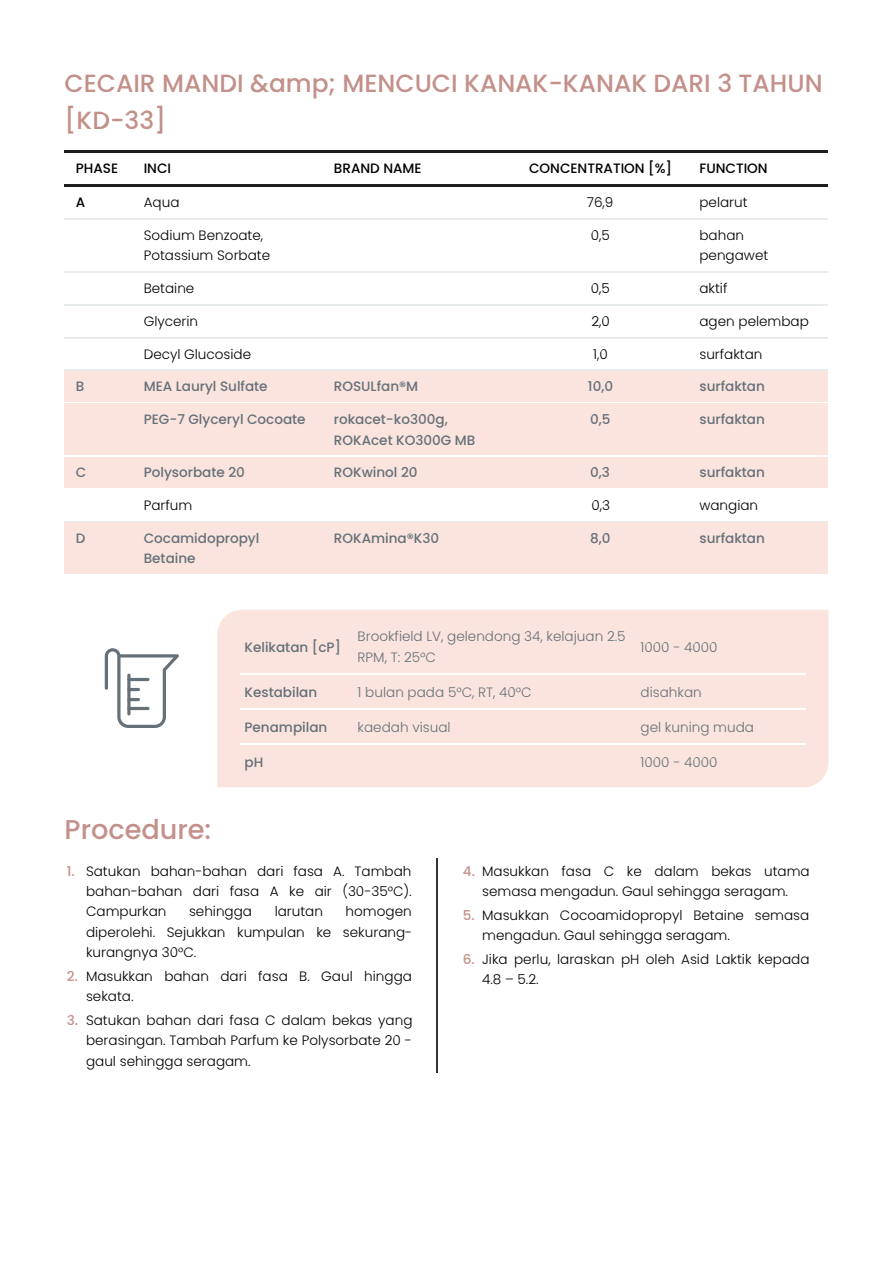
<style>
.page{position:relative;width:893px;height:1263px;background:#fff}
.page>*{position:absolute;margin:0;border:0;box-sizing:border-box;transform-origin:0 0}
.t1{font:500 27.15px "Poppins";letter-spacing:.005em;color:#c3908a}
.t2{font:24.9px/37.3px "Medium Poppins";letter-spacing:.005em;color:#c3908a}
.t3{font:13.5px/20.4px "Light Poppins";letter-spacing:.005em;color:#000}
.t4{font:500 13.5px/20.4px "Poppins";letter-spacing:.005em;color:#657079}
.t5{font:13.5px/20.4px "Light Poppins";letter-spacing:.005em;color:#657079}
.t6{font:500 13.5px "Poppins";letter-spacing:.005em;color:#000}
.s1{font-family:"Poppins";font-weight:500;color:#c3908a}
</style>
<div class="page">
<hr style="left:64px;top:150px;width:764px;height:3px;background:#1d1d1b">
<hr style="left:64px;top:184px;width:764px;height:3px;background:#1d1d1b">
<hr style="left:64px;top:218px;width:764px;height:1px;background:#e7ebeb">
<hr style="left:64px;top:271px;width:764px;height:2px;background:#e7ebeb">
<hr style="left:64px;top:304px;width:764px;height:1px;background:#e7ebeb">
<hr style="left:64px;top:337px;width:764px;height:1px;background:#e7ebeb">
<hr style="left:64px;top:370px;width:764px;height:1px;background:#e7ebeb">
<div style="left:64px;top:371px;width:764px;height:33px;background:#fbe4de"></div>
<hr style="left:64px;top:403px;width:764px;height:1px;background:#fff">
<div style="left:64px;top:404px;width:764px;height:53px;background:#fbe4de"></div>
<hr style="left:64px;top:456px;width:764px;height:1px;background:#fff">
<div style="left:64px;top:457px;width:764px;height:33px;background:#fbe4de"></div>
<hr style="left:64px;top:489px;width:764px;height:1px;background:#fff">
<hr style="left:64px;top:521px;width:764px;height:2px;background:#e7ebeb">
<div style="left:64px;top:523px;width:764px;height:53px;background:#fbe4de"></div>
<hr style="left:64px;top:575px;width:764px;height:1px;background:#fff">
<div style="left:217px;top:610px;width:611px;height:177px;background:#fbe4de"></div>
<hr style="left:240px;top:673px;width:113px;height:1px;background:#fff">
<hr style="left:353px;top:673px;width:283px;height:1px;background:#fff">
<hr style="left:636px;top:673px;width:169px;height:1px;background:#fff">
<hr style="left:240px;top:708px;width:113px;height:1px;background:#fff">
<hr style="left:353px;top:708px;width:283px;height:1px;background:#fff">
<hr style="left:636px;top:708px;width:169px;height:1px;background:#fff">
<hr style="left:240px;top:743px;width:113px;height:1px;background:#fff">
<hr style="left:353px;top:743px;width:283px;height:1px;background:#fff">
<hr style="left:636px;top:743px;width:169px;height:1px;background:#fff">
<hr style="left:437px;top:859px;width:1px;height:214px;background:#333">
<svg style="left:105px;top:648px;width:74px;height:80px"></svg>
<hr style="left:127px;top:678px;width:22px;height:3px;background:#657079;border-radius:2px">
<h2 class="t2" style="left:64px;top:64px;width:759px">CECAIR MANDI &amp;amp; MENCUCI KANAK-KANAK DARI 3 TAHUN [KD-33]</h2>
<p class="t6" style="left:76px;top:159px;width:44px">PHASE</p>
<p class="t6" style="left:144px;top:159px;width:29px">INCI</p>
<p class="t6" style="left:334px;top:159px;width:89px">BRAND NAME</p>
<p class="t6" style="left:529px;top:159px;width:144px">CONCENTRATION [%]</p>
<p class="t6" style="left:699px;top:159px;width:70px">FUNCTION</p>
<p class="t6" style="left:76px;top:193px;width:11px">A</p>
<p class="t3" style="left:144px;top:192px;width:37px">Aqua</p>
<p class="t3" style="left:587px;top:192px;width:28px">76,9</p>
<p class="t3" style="left:699px;top:192px;width:50px">pelarut</p>
<p class="t3" style="left:144px;top:225px;width:128px">Sodium Benzoate,<br>Potassium Sorbate</p>
<p class="t3" style="left:590px;top:225px;width:20px">0,5</p>
<p class="t3" style="left:699px;top:225px;width:70px">bahan pengawet</p>
<p class="t3" style="left:144px;top:278px;width:52px">Betaine</p>
<p class="t3" style="left:590px;top:278px;width:20px">0,5</p>
<p class="t3" style="left:699px;top:278px;width:29px">aktif</p>
<p class="t3" style="left:144px;top:311px;width:56px">Glycerin</p>
<p class="t3" style="left:591px;top:311px;width:20px">2,0</p>
<p class="t3" style="left:699px;top:311px;width:111px">agen pelembap</p>
<p class="t3" style="left:144px;top:344px;width:109px">Decyl Glucoside</p>
<p class="t3" style="left:593px;top:344px;width:16px">1,0</p>
<p class="t3" style="left:699px;top:344px;width:64px">surfaktan</p>
<p class="t4" style="left:76px;top:376px;width:10px">B</p>
<p class="t4" style="left:144px;top:376px;width:125px">MEA Lauryl Sulfate</p>
<p class="t4" style="left:334px;top:376px;width:86px">ROSULfan®M</p>
<p class="t4" style="left:588px;top:376px;width:27px">10,0</p>
<p class="t4" style="left:699px;top:376px;width:67px">surfaktan</p>
<p class="t4" style="left:144px;top:409px;width:163px">PEG-7 Glyceryl Cocoate</p>
<p class="t4" style="left:334px;top:409px;width:143px">rokacet-ko300g,<br>ROKAcet KO300G MB</p>
<p class="t4" style="left:590px;top:409px;width:22px">0,5</p>
<p class="t4" style="left:699px;top:409px;width:67px">surfaktan</p>
<p class="t4" style="left:76px;top:462px;width:12px">C</p>
<p class="t4" style="left:144px;top:462px;width:102px">Polysorbate 20</p>
<p class="t4" style="left:334px;top:462px;width:85px">ROKwinol 20</p>
<p class="t4" style="left:590px;top:462px;width:21px">0,3</p>
<p class="t4" style="left:699px;top:462px;width:67px">surfaktan</p>
<p class="t3" style="left:144px;top:495px;width:50px">Parfum</p>
<p class="t3" style="left:591px;top:495px;width:20px">0,3</p>
<p class="t3" style="left:699px;top:495px;width:60px">wangian</p>
<p class="t4" style="left:76px;top:528px;width:11px">D</p>
<p class="t4" style="left:144px;top:528px;width:117px">Cocamidopropyl<br>Betaine</p>
<p class="t4" style="left:334px;top:528px;width:107px">ROKAmina®K30</p>
<p class="t4" style="left:590px;top:528px;width:22px">8,0</p>
<p class="t4" style="left:699px;top:528px;width:67px">surfaktan</p>
<p class="t4" style="left:244px;top:637px;width:98px">Kelikatan [cP]</p>
<p class="t5" style="left:357px;top:626px;width:269px">Brookfield LV, gelendong 34, kelajuan 2.5<br>RPM, T: 25°C</p>
<p class="t5" style="left:640px;top:637px;width:78px">1000 - 4000</p>
<p class="t4" style="left:244px;top:682px;width:74px">Kestabilan</p>
<p class="t5" style="left:357px;top:682px;width:175px">1 bulan pada 5°C, RT, 40°C</p>
<p class="t5" style="left:640px;top:682px;width:63px">disahkan</p>
<p class="t4" style="left:244px;top:717px;width:84px">Penampilan</p>
<p class="t5" style="left:357px;top:717px;width:94px">kaedah visual</p>
<p class="t5" style="left:640px;top:717px;width:115px">gel kuning muda</p>
<p class="t4" style="left:244px;top:752px;width:20px">pH</p>
<p class="t5" style="left:640px;top:752px;width:78px">1000 - 4000</p>
<h1 class="t1" style="left:64px;top:811px;width:148px">Procedure:</h1>
<p class="t3" style="left:86px;top:861px;width:327px;text-align:justify;text-indent:-19px"><span class="s1">1.</span> Satukan bahan-bahan dari fasa A. Tambah bahan-bahan dari fasa A ke air (30-35°C).<br>Campurkan</p>
<p class="t3" style="left:189px;top:901px;width:65px">sehingga</p>
<p class="t3" style="left:275px;top:901px;width:50px">larutan</p>
<p class="t3" style="left:86px;top:901px;width:328px;text-align:justify;text-indent:259px">homogen diperolehi. Sejukkan kumpulan ke sekurang&shy;kurangnya 30°C.</p>
<p class="t3" style="left:86px;top:966px;width:327px;text-indent:-19px"><span class="s1">2.</span> Masukkan bahan dari fasa B. Gaul hingga sekata.</p>
<p class="t3" style="left:86px;top:1010px;width:328px;text-align:justify;text-indent:-19px"><span class="s1">3.</span> Satukan bahan dari fasa C dalam bekas yang berasingan. Tambah Parfum ke Polysorbate 20 - gaul sehingga seragam.</p>
<p class="t3" style="left:463px;top:861px;width:348px;text-align:center"><span class="s1">4.</span> Masukkan fasa C ke dalam bekas utama semasa mengadun. Gaul sehingga seragam.</p>
<p class="t3" style="left:482px;top:905px;width:328px;text-indent:-19px"><span class="s1">5.</span> Masukkan Cocoamidopropyl Betaine semasa mengadun. Gaul sehingga seragam.</p>
<p class="t3" style="left:482px;top:949px;width:329px;text-indent:-19px"><span class="s1">6.</span> Jika perlu, laraskan pH oleh Asid Laktik kepada<br>4.8 – 5.2.</p>
</div>
